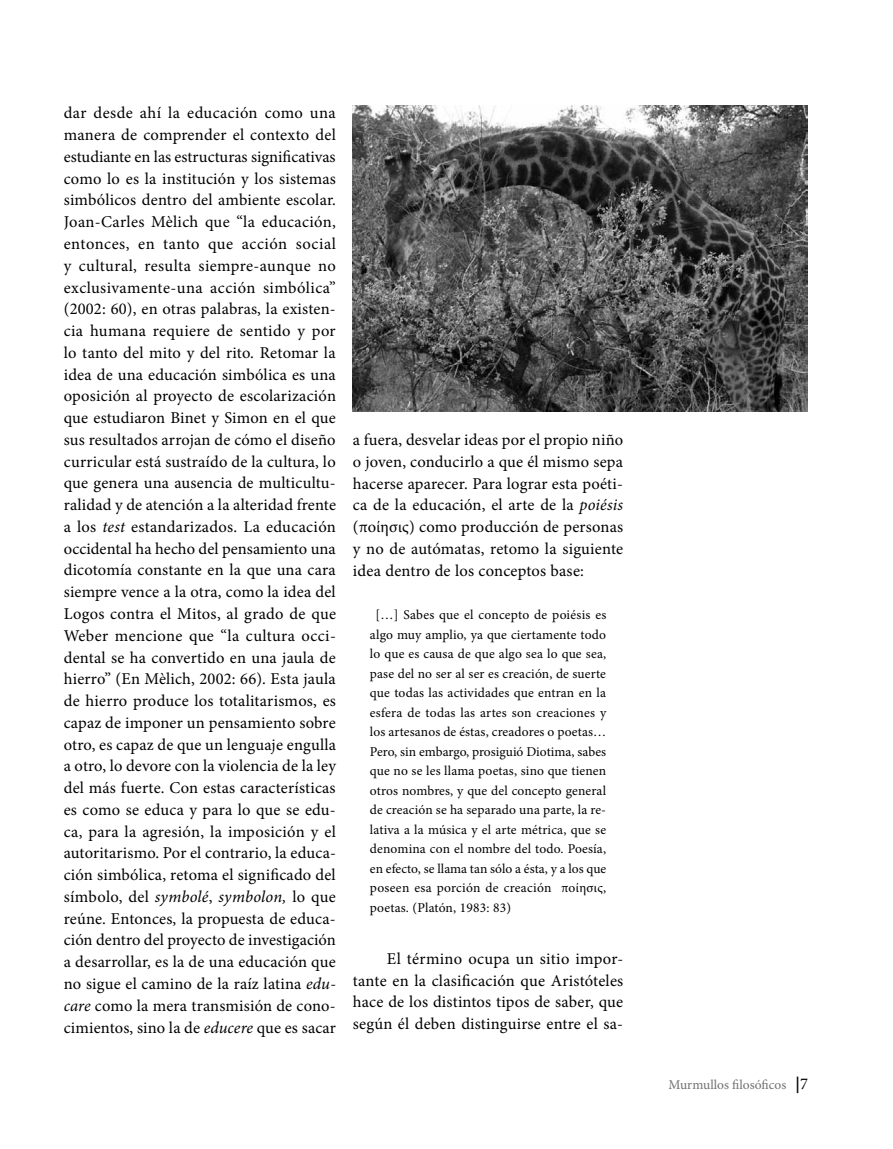
<style>
.page{position:relative;width:893px;height:1149px;background:#fff}
.page>*{position:absolute;margin:0;border:0;box-sizing:border-box;transform-origin:0 0}
.t1{font:16.5px/21.8px "Minion Pro";letter-spacing:.01em;color:#000;text-align:justify}
.t2{font:13.5px/19.5px "Minion Pro";letter-spacing:.02em;color:#000;text-align:justify}
.t3{font:13.5px "Minion Pro";color:#707172}
.s1{font-style:italic}
.s2{font-weight:700;font-size:16.5px;color:#000}
.s3{font-size:16.5px;color:#000}
</style>
<div class="page">
<img style="left:353px;top:105px;width:455px;height:306px">
<p class="t1" style="left:64px;top:102px;width:274px">dar desde ahí la educación como una manera de comprender el contexto del estudiante en las estructuras significativas como lo es la institución y los sistemas simbólicos dentro del ambiente escolar.<br>Joan-Carles Mèlich que “la educación, entonces, en tanto que acción social y cultural, resulta siempre-aunque no exclusivamente-una acción simbólica” (2002: 60), en otras palabras, la existen&shy;cia humana requiere de sentido y por lo tanto del mito y del rito. Retomar la idea de una educación simbólica es una oposición al proyecto de escolarización que estudiaron Binet y Simon en el que sus resultados arrojan de cómo el diseño curricular está sustraído de la cultura, lo que genera una ausencia de multicultu&shy;ralidad y de atención a la alteridad frente a los <span class="s1">test</span> estandarizados. La educación occidental ha hecho del pensamiento una dicotomía constante en la que una cara siempre vence a la otra, como la idea del Logos contra el Mitos, al grado de que Weber mencione que “la cultura occi&shy;dental se ha convertido en una jaula de hierro” (En Mèlich, 2002: 66). Esta jaula de hierro produce los totalitarismos, es capaz de imponer un pensamiento sobre otro, es capaz de que un lenguaje engulla a otro, lo devore con la violencia de la ley del más fuerte. Con estas características es como se educa y para lo que se edu&shy;ca, para la agresión, la imposición y el autoritarismo. Por el contrario, la educa&shy;ción simbólica, retoma el significado del símbolo, del <span class="s1">symbolé</span>, <span class="s1">symbolon,</span> lo que reúne. Entonces, la propuesta de educa&shy;ción dentro del proyecto de investigación a desarrollar, es la de una educación que no sigue el camino de la raíz latina <span class="s1">edu&shy;care</span> como la mera transmisión de cono&shy;cimientos, sino la de <span class="s1">educere</span> que es sacar</p>
<p class="t1" style="left:353px;top:429px;width:272px">a fuera, desvelar ideas por el propio niño o joven, conducirlo a que él mismo sepa hacerse aparecer. Para lograr esta poéti&shy;ca de la educación, el arte de la <span class="s1">poiésis </span>(ποίησις) como producción de personas y no de autómatas, retomo la siguiente idea dentro de los conceptos base:</p>
<p class="t2" style="left:370px;top:605px;width:238px;text-indent:6px">[…] Sabes que el concepto de poiésis es algo muy amplio, ya que ciertamente todo lo que es causa de que algo sea lo que sea, pase del no ser al ser es creación, de suerte que todas las actividades que entran en la esfera de todas las artes son creaciones y los artesanos de éstas, creadores o poetas… Pero, sin embargo, prosiguió Diotima, sabes que no se les llama poetas, sino que tienen otros nombres, y que del concepto general de creación se ha separado una parte, la re&shy;lativa a la música y el arte métrica, que se denomina con el nombre del todo. Poesía, en efecto, se llama tan sólo a ésta, y a los que poseen esa porción de creación ποίησις, poetas. (Platón, 1983: 83)</p>
<p class="t1" style="left:353px;top:947px;width:272px;text-indent:34px">El término ocupa un sitio impor&shy;tante en la clasificación que Aristóteles hace de los distintos tipos de saber, que según él deben distinguirse entre el sa-</p>
<p class="t3" style="left:668px;top:1074px;width:141px">Murmullos filosóficos <span class="s2">|</span><span class="s3">7</span></p>
</div>
